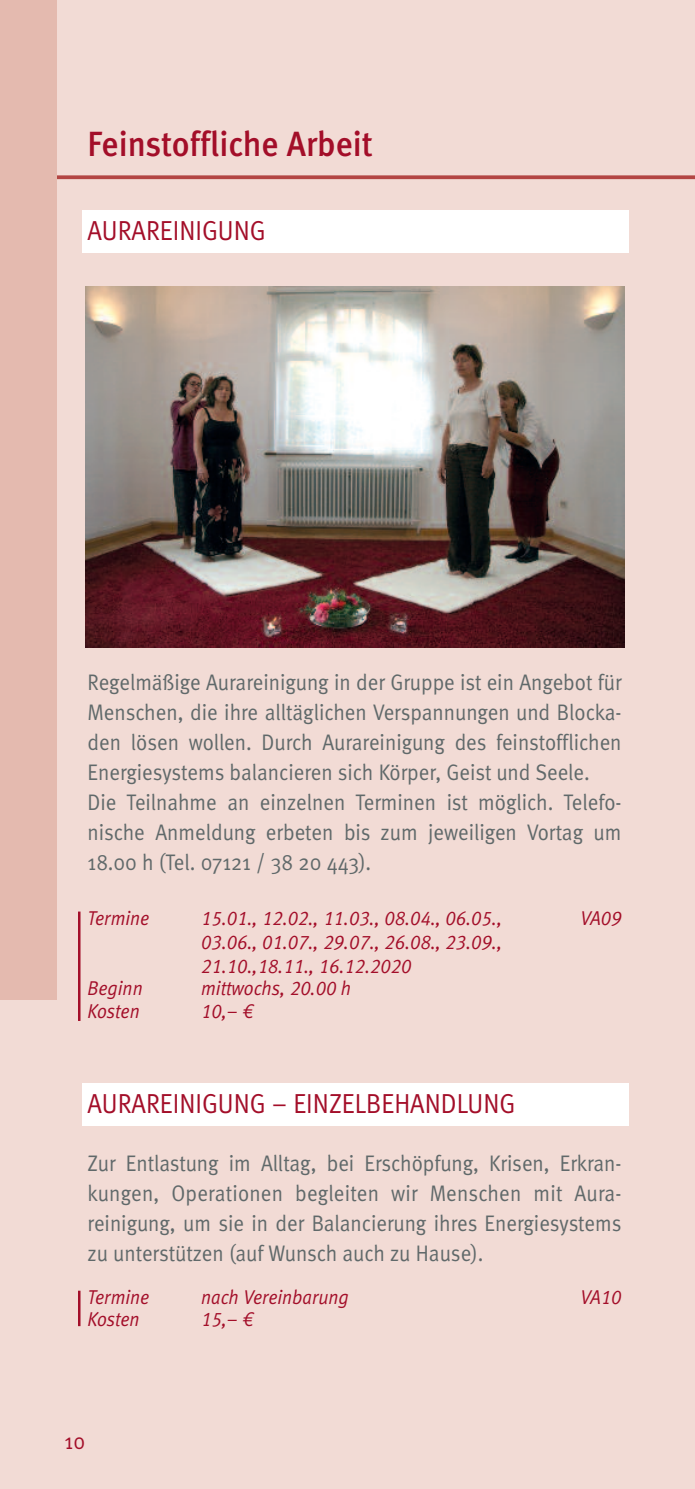
<style>
.page{position:relative;width:695px;height:1489px;background:#fff}
.page>*{position:absolute;margin:0;border:0;box-sizing:border-box;transform-origin:0 0}
.t1{font:35px "Meta Medium LF";color:#a30e29;scale:.95 1}
.t2{font:27.5px "Meta Normal";color:#a30e29;scale:.92 1}
.t3{font:22.5px/30px "Meta Normal";color:#60696a;scale:.92 1}
.t4{font:22.5px "Meta Normal";color:#a30e29;scale:.92 1}
.t5{font:italic 20px/24px "Meta Normal LF";color:#a30e29;scale:.92 1}
</style>
<div class="page">
<div style="left:0;top:0;width:694px;height:1488px;background:#f2dbd5"></div>
<svg style="left:57px;top:175px;width:637px;height:4px;background:#b85350"></svg>
<div style="left:0;top:0;width:57px;height:999px;background:#e4baaf"></div>
<div style="left:83px;top:210px;width:545px;height:43px;background:#fff"></div>
<hr style="left:78px;top:1290px;width:2px;height:35px;background:#a30e29">
<div style="left:83px;top:1083px;width:545px;height:42px;background:#fff"></div>
<hr style="left:78px;top:911px;width:2px;height:109px;background:#a30e29">
<img style="left:85px;top:286px;width:539px;height:361px">
<h1 class="t1" style="left:88px;top:132px;width:302px">Feinstoffliche Arbeit</h1>
<p class="t2" style="left:88px;top:221px;width:195px">AURAREINIGUNG</p>
<p class="t3" style="left:88px;top:670px;width:581px">Regelmäßige Aurareinigung in der Gruppe ist ein Angebot für Menschen, die ihre alltäglichen Verspannungen und Blocka&shy;den lösen wollen. Durch Aurareinigung des feinstofflichen Energiesystems balancieren sich Körper, Geist und Seele.<br>Die Teilnahme an einzelnen Terminen ist möglich. Telefo&shy;nische Anmeldung erbeten bis zum jeweiligen Vortag um 18.00 h (Tel. 07121 / 38 20 443).</p>
<p class="t5" style="left:88px;top:907px;width:69px">Termine</p>
<p class="t5" style="left:201px;top:907px;width:329px">15.01., 12.02., 11.03., 08.04., 06.05.,</p>
<p class="t5" style="left:580px;top:907px;width:46px">VA09</p>
<p class="t5" style="left:201px;top:931px;width:329px">03.06., 01.07., 29.07., 26.08., 23.09.,<br>21.10.,18.11., 16.12.2020</p>
<p class="t5" style="left:88px;top:977px;width:61px">Beginn</p>
<p class="t5" style="left:201px;top:977px;width:164px">mittwochs, 20.00 h</p>
<p class="t5" style="left:88px;top:1000px;width:58px">Kosten</p>
<p class="t5" style="left:201px;top:1000px;width:59px">10,– €</p>
<p class="t2" style="left:88px;top:1093px;width:466px">AURAREINIGUNG – EINZELBEHANDLUNG</p>
<p class="t3" style="left:88px;top:1150px;width:582px;text-align:justify">Zur Entlastung im Alltag, bei Erschöpfung, Krisen, Erkran&shy;kungen, Operationen begleiten wir Menschen mit Aura&shy;reinigung, um sie in der Balancierung ihres Energiesystems zu unterstützen (auf Wunsch auch zu Hause).</p>
<p class="t5" style="left:88px;top:1286px;width:69px">Termine</p>
<p class="t5" style="left:201px;top:1286px;width:162px">nach Vereinbarung</p>
<p class="t5" style="left:580px;top:1286px;width:46px">VA10</p>
<p class="t5" style="left:88px;top:1309px;width:58px">Kosten</p>
<p class="t5" style="left:201px;top:1309px;width:59px">15,– €</p>
<p class="t4" style="left:65px;top:1433px;width:24px">10</p>
</div>
